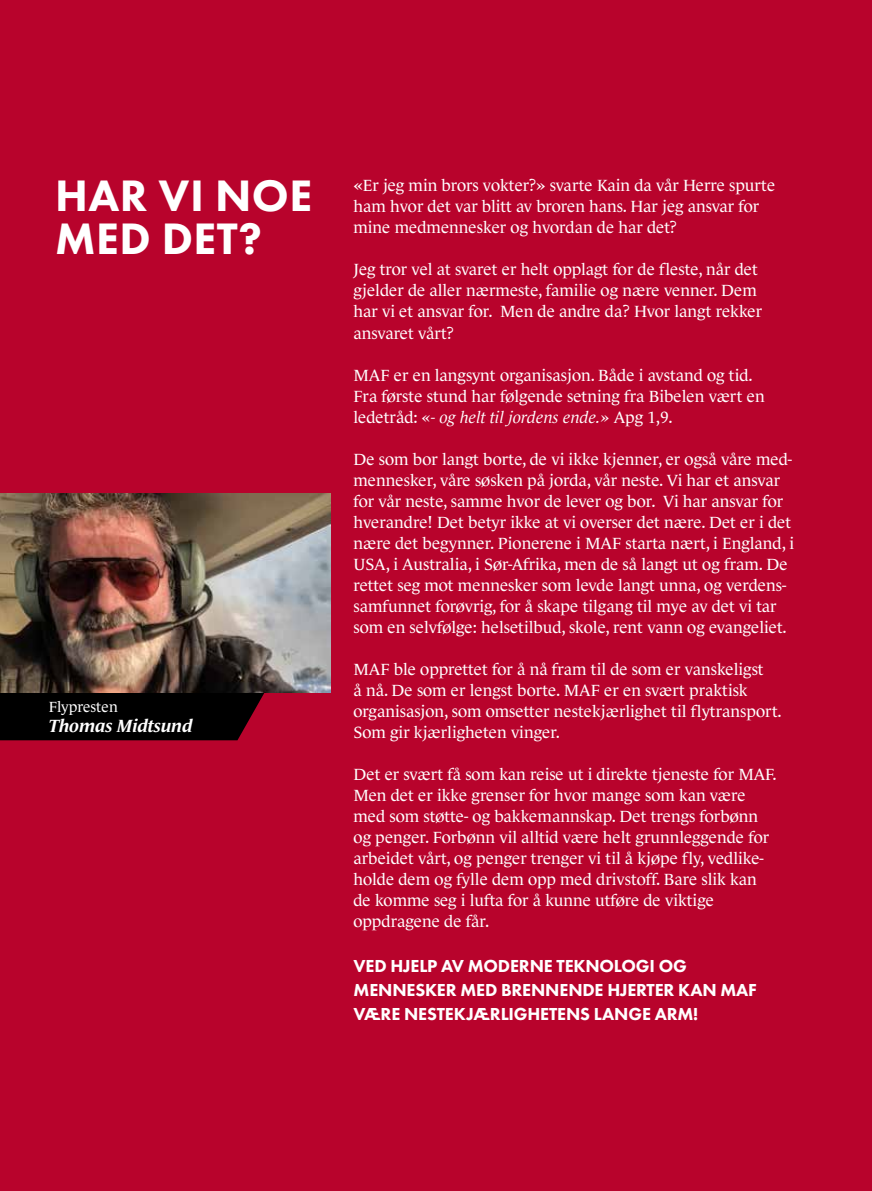
<style>
.page{position:relative;width:872px;height:1191px;background:#b8032c}
.page>*{position:absolute;margin:0;border:0;box-sizing:border-box;transform-origin:0 0}
.t1{font:800 45.6px/42.8px "Futura PT";letter-spacing:.01em;color:#fff}
.t2{font:800 18px/24px "Futura PT";letter-spacing:-.01em;color:#fff}
.t3{font:italic 700 18px "Le Monde Journal Ptf";color:#fff}
.t4{font:16.5px/21px "Le Monde Journal Ptf";color:#fff}
.t5{font:15px "Le Monde Journal Ptf";color:#fff}
.s1{font-style:italic}
</style>
<div class="page">
<svg style="left:0;top:692px;width:269px;height:48px;background:#0d0103"></svg>
<img style="left:0;top:494px;width:330px;height:198px">
<h1 class="t1" style="left:55px;top:174px;width:259px">HAR VI NOE<br>MED DET?</h1>
<p class="t5" style="left:49px;top:695px;width:71px">Flypresten</p>
<p class="t3" style="left:49px;top:712px;width:146px">Thomas Midtsund</p>
<p class="t4" style="left:353px;top:174px;width:423px">«Er jeg min brors vokter?» svarte Kain da vår Herre spurte ham hvor det var blitt av broren hans. Har jeg ansvar for mine medmennesker og hvordan de har det?</p>
<p class="t4" style="left:353px;top:258px;width:410px">Jeg tror vel at svaret er helt opplagt for de fleste, når det gjelder de aller nærmeste, familie og nære venner. Dem har vi et ansvar for. Men de andre da? Hvor langt rekker ansvaret vårt?</p>
<p class="t4" style="left:353px;top:363px;width:413px">MAF er en langsynt organisasjon. Både i avstand og tid.<br>Fra første stund har følgende setning fra Bibelen vært en ledetråd: <span class="s1">«- og helt til jordens ende.»</span> Apg 1,9.</p>
<p class="t4" style="left:353px;top:447px;width:442px">De som bor langt borte, de vi ikke kjenner, er også våre med&shy;mennesker, våre søsken på jorda, vår neste. Vi har et ansvar for vår neste, samme hvor de lever og bor. Vi har ansvar for hverandre! Det betyr ikke at vi overser det nære. Det er i det nære det begynner. Pionerene i MAF starta nært, i England, i USA, i Australia, i Sør-Afrika, men de så langt ut og fram. De rettet seg mot mennesker som levde langt unna, og verdens&shy;samfunnet forøvrig, for å skape tilgang til mye av det vi tar som en selvfølge: helsetilbud, skole, rent vann og evangeliet.</p>
<p class="t4" style="left:353px;top:657px;width:430px">MAF ble opprettet for å nå fram til de som er vanskeligst<br>å nå. De som er lengst borte. MAF er en svært praktisk organisasjon, som omsetter nestekjærlighet til flytransport.<br>Som gir kjærligheten vinger.</p>
<p class="t4" style="left:353px;top:762px;width:425px">Det er svært få som kan reise ut i direkte tjeneste for MAF.<br>Men det er ikke grenser for hvor mange som kan være med som støtte- og bakkemannskap. Det trengs forbønn og penger. Forbønn vil alltid være helt grunnleggende for arbeidet vårt, og penger trenger vi til å kjøpe fly, vedlike&shy;holde dem og fylle dem opp med drivstoff. Bare slik kan de komme seg i lufta for å kunne utføre de viktige oppdragene de får.</p>
<p class="t2" style="left:353px;top:953px;width:405px">VED HJELP AV MODERNE TEKNOLOGI OG<br>MENNESKER MED BRENNENDE HJERTER KAN MAF<br>VÆRE NESTEKJÆRLIGHETENS LANGE ARM!</p>
</div>
